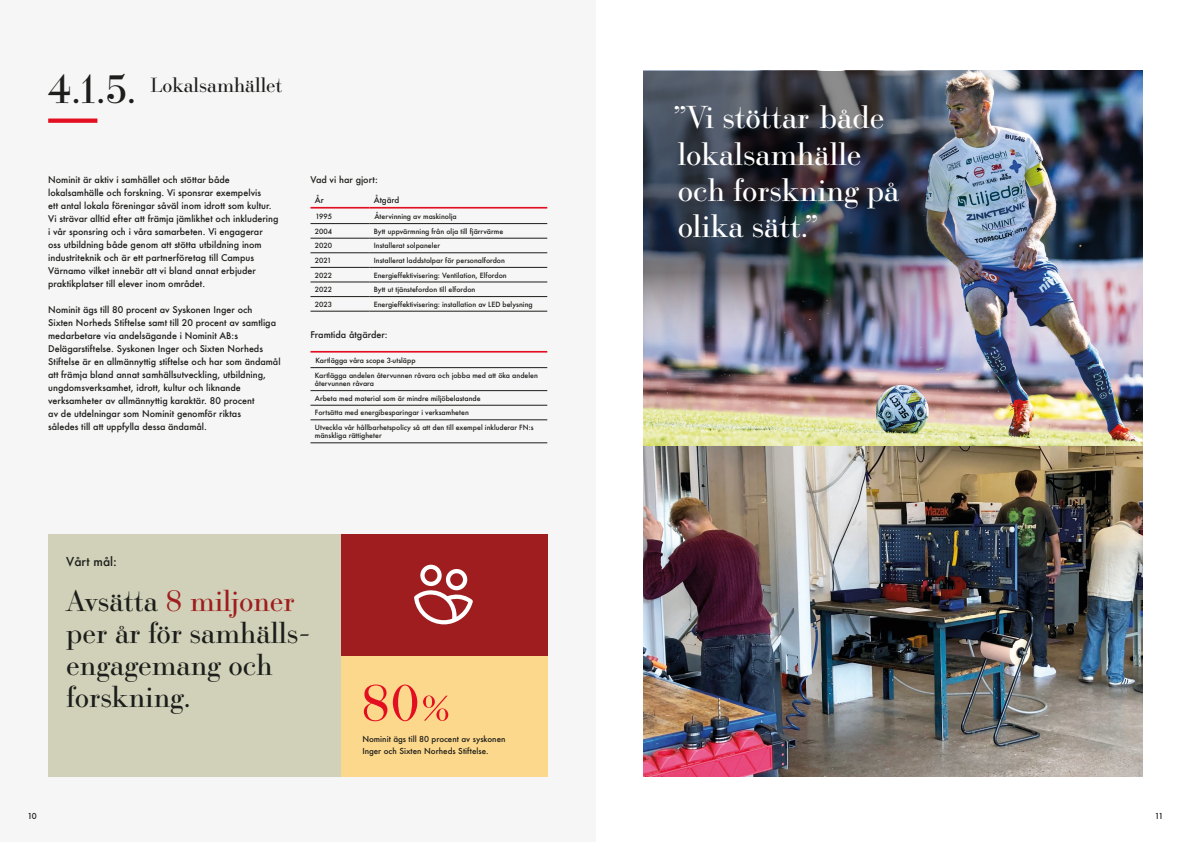
<style>
.page{position:relative;width:1191px;height:842px;background:#fff}
.page>*{position:absolute;margin:0;border:0;box-sizing:border-box;transform-origin:0 0}
.t1{font:50px "Ratio Modern";color:#e30e20}
.t2{font:31px/36.4px "Ratio Modern";color:#fff}
.t3{font:29px/32px "Ratio Modern";color:#1d1d1b}
.t4{font:20px "Ratio Modern";color:#1d1d1b}
.t5{font:500 12px "Futura";color:#1d1d1b}
.t6{font:500 9px/13px "Futura";color:#1d1d1b}
.t7{font:500 8px/12px "Futura";color:#1d1d1b}
.t8{font:500 7px/14.6px "Futura";color:#1d1d1b}
.s1{font-size:40px}
.s2{color:#9f1d1e}
</style>
<div class="page">
<div style="left:0;top:0;width:595px;height:842px;background:#f6f6f6"></div>
<div style="left:48px;top:535px;width:293px;height:242px;background:#d0d1b8"></div>
<div style="left:341px;top:535px;width:206px;height:242px;background:#fcd88c"></div>
<div style="left:341px;top:535px;width:206px;height:121px;background:#9f1d1e"></div>
<hr style="left:310px;top:223px;width:59px;height:1px;background:#1d1d1b">
<hr style="left:369px;top:223px;width:178px;height:1px;background:#1d1d1b">
<hr style="left:310px;top:238px;width:59px;height:1px;background:#1d1d1b">
<hr style="left:369px;top:238px;width:178px;height:1px;background:#1d1d1b">
<hr style="left:310px;top:253px;width:59px;height:1px;background:#1d1d1b">
<hr style="left:369px;top:253px;width:178px;height:1px;background:#1d1d1b">
<hr style="left:310px;top:267px;width:59px;height:1px;background:#1d1d1b">
<hr style="left:369px;top:267px;width:178px;height:1px;background:#1d1d1b">
<hr style="left:310px;top:282px;width:59px;height:1px;background:#1d1d1b">
<hr style="left:369px;top:282px;width:178px;height:1px;background:#1d1d1b">
<hr style="left:310px;top:296px;width:59px;height:1px;background:#1d1d1b">
<hr style="left:369px;top:296px;width:178px;height:1px;background:#1d1d1b">
<hr style="left:310px;top:207px;width:59px;height:2px;background:#e30e20">
<hr style="left:369px;top:207px;width:178px;height:2px;background:#e30e20">
<hr style="left:310px;top:311px;width:59px;height:1px;background:#1d1d1b">
<hr style="left:369px;top:311px;width:178px;height:1px;background:#1d1d1b">
<hr style="left:310px;top:367px;width:237px;height:1px;background:#1d1d1b">
<hr style="left:310px;top:390px;width:237px;height:1px;background:#1d1d1b">
<hr style="left:310px;top:405px;width:237px;height:1px;background:#1d1d1b">
<hr style="left:310px;top:420px;width:237px;height:1px;background:#1d1d1b">
<hr style="left:310px;top:443px;width:237px;height:1px;background:#1d1d1b">
<hr style="left:310px;top:351px;width:237px;height:2px;background:#e30e20">
<svg style="left:48px;top:119px;width:49px;height:4px"></svg>
<img style="left:643px;top:71px;width:499px;height:375px">
<img style="left:643px;top:71px;width:326px;height:283px">
<svg style="left:414px;top:565px;width:59px;height:59px"></svg>
<img style="left:643px;top:446px;width:499px;height:331px">
<h3 class="t4" style="left:48px;top:72px;width:236px"><span class="s1">4.1.5.</span> Lokalsamhället</h3>
<p class="t6" style="left:48px;top:173px;width:232px">Nominit är aktiv i samhället och stöttar både lokalsamhälle och forskning. Vi sponsrar exempelvis<br>ett antal lokala föreningar såväl inom idrott som kultur.<br>Vi strävar alltid efter att främja jämlikhet och inkludering i vår sponsring och i våra samarbeten. Vi engagerar<br>oss utbildning både genom att stötta utbildning inom industriteknik och är ett partnerföretag till Campus Värnamo vilket innebär att vi bland annat erbjuder praktikplatser till elever inom området.</p>
<p class="t6" style="left:48px;top:303px;width:234px">Nominit ägs till 80 procent av Syskonen Inger och<br>Sixten Norheds Stiftelse samt till 20 procent av samtliga medarbetare via andelsägande i Nominit AB:s Delägarstiftelse. Syskonen Inger och Sixten Norheds Stiftelse är en allmännyttig stiftelse och har som ändamål att främja bland annat samhällsutveckling, utbildning, ungdomsverksamhet, idrott, kultur och liknande verksamheter av allmännyttig karaktär. 80 procent<br>av de utdelningar som Nominit genomför riktas<br>således till att uppfylla dessa ändamål.</p>
<p class="t6" style="left:310px;top:173px;width:69px">Vad vi har gjort:</p>
<p class="t7" style="left:315px;top:194px;width:10px">År</p>
<p class="t7" style="left:374px;top:194px;width:27px">Åtgärd</p>
<p class="t8" style="left:315px;top:209px;width:18px">1995</p>
<p class="t8" style="left:374px;top:209px;width:84px">Återvinning av maskinolja</p>
<p class="t8" style="left:315px;top:224px;width:19px">2004</p>
<p class="t8" style="left:374px;top:224px;width:131px">Bytt uppvärmning från olja till fjärrvärme</p>
<p class="t8" style="left:315px;top:238px;width:19px">2020</p>
<p class="t8" style="left:374px;top:238px;width:68px">Installerat solpaneler</p>
<p class="t8" style="left:315px;top:253px;width:18px">2021</p>
<p class="t8" style="left:374px;top:253px;width:133px">Installerat laddstolpar för personalfordon</p>
<p class="t8" style="left:315px;top:268px;width:19px">2022</p>
<p class="t8" style="left:374px;top:268px;width:134px">Energieffektivisering: Ventilation, Elfordon</p>
<p class="t8" style="left:315px;top:282px;width:19px">2022</p>
<p class="t8" style="left:374px;top:282px;width:103px">Bytt ut tjänstefordon till elfordon</p>
<p class="t8" style="left:315px;top:297px;width:19px">2023</p>
<p class="t8" style="left:374px;top:297px;width:160px">Energieffektivisering: installation av LED belysning</p>
<p class="t6" style="left:310px;top:328px;width:79px">Framtida åtgärder:</p>
<p class="t8" style="left:315px;top:352px;width:224px;line-height:15.2px">Kartlägga våra scope 3-utsläpp<br>Kartlägga andelen återvunnen råvara och jobba med att öka andelen</p>
<p class="t8" style="left:315px;top:376px;width:220px">återvunnen råvara<br>Arbeta med material som är mindre miljöbelastande<br>Fortsätta med energibesparingar i verksamheten<br>Utveckla vår hållbarhetspolicy så att den till exempel inkluderar FN:s</p>
<p class="t8" style="left:315px;top:428px;width:68px">mänskliga rättigheter</p>
<h3 class="t5" style="left:66px;top:553px;width:52px">Vårt mål:</h3>
<h3 class="t3" style="left:66px;top:584px;width:246px">Avsätta <span class="s2">8 miljoner </span>per år för samhälls&shy;engagemang och forskning.</h3>
<h1 class="t1" style="left:361px;top:670px;width:92px">80%</h1>
<p class="t7" style="left:362px;top:732px;width:145px">Nominit ägs till 80 procent av syskonen<br>Inger och Sixten Norheds Stiftelse.</p>
<h2 class="t2" style="left:673px;top:98px;width:228px">”Vi stöttar både lokalsamhälle och forskning på olika sätt.”</h2>
<p class="t7" style="left:28px;top:810px;width:11px">10</p>
<p class="t7" style="left:1154px;top:810px;width:10px">11</p>
</div>
